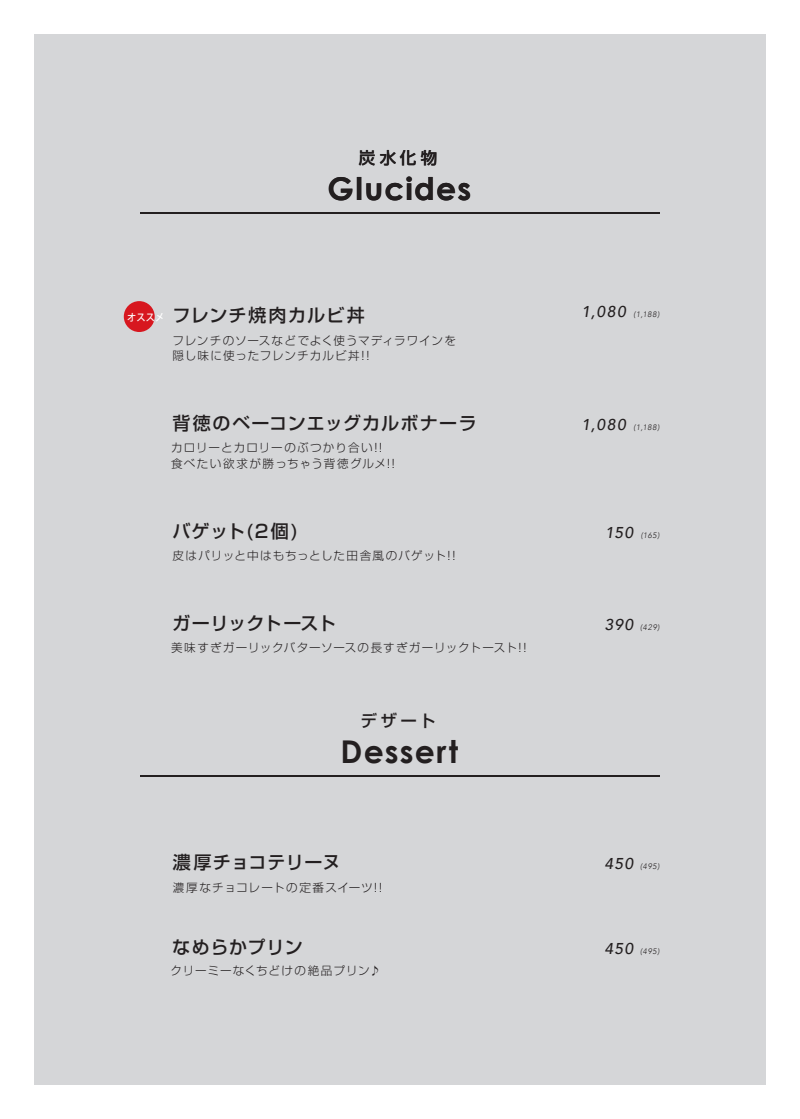
<style>
.page{position:relative;width:800px;height:1119px;background:#fff}
.page>*{position:absolute;margin:0;border:0;box-sizing:border-box;transform-origin:0 0}
.t1{font:700 31.35px "Century Gothic";letter-spacing:.04em;color:#231f20}
.t2{font:500 18px "Shin Go Pr 6";letter-spacing:.05em;color:#231f20}
.t3{font:500 18px "Shin Go Pr 6";letter-spacing:.07em;color:#231f20}
.t4{font:500 18px "Shin Go Pr 6";color:#231f20}
.t5{font:500 18px "Shin Go Pr 6";letter-spacing:.03em;color:#231f20}
.t6{font:500 16.5px "Shin Go Pr 6";letter-spacing:.22em;color:#231f20}
.t7{font:italic 500 15.6px "Avenir";letter-spacing:.09em;color:#231f20}
.t8{font:300 11.55px/15.6px "Shin Go Pr 6";letter-spacing:.085em;color:#231f20}
.t9{font:500 9.9px "Koz Go Pr 6 N";color:#fff;scale:.93 1}
.t10{font:italic 300 7.95px "Avenir";letter-spacing:.095em;color:#231f20}
</style>
<div class="page">
<div style="left:34px;top:34px;width:731px;height:1050px;background:#d5d6d8"></div>
<hr style="left:140px;top:212px;width:519px;height:2px;background:#231f20">
<div style="left:124px;top:301px;width:31px;height:31px;background:#d7171f;border-radius:50%"></div>
<hr style="left:140px;top:775px;width:519px;height:2px;background:#231f20">
<h3 class="t6" style="left:359px;top:144px;width:80px">炭水化物</h3>
<h1 class="t1" style="left:327px;top:165px;width:145px">Glucides</h1>
<p class="t9" style="left:127px;top:311px;width:42px">オススメ</p>
<h2 class="t3" style="left:172px;top:300px;width:194px">フレンチ焼肉カルビ丼</h2>
<p class="t8" style="left:172px;top:331px;width:285px">フレンチのソースなどでよく使うマディラワインを隠し味に使ったフレンチカルビ丼!!</p>
<h2 class="t2" style="left:172px;top:408px;width:305px">背徳のベーコンエッグカルボナーラ</h2>
<p class="t8" style="left:171px;top:438px;width:226px">カロリーとカロリーのぶつかり合い!!食べたい欲求が勝っちゃう背徳グルメ!!</p>
<h2 class="t2" style="left:172px;top:516px;width:128px">バゲット(2個)</h2>
<p class="t8" style="left:172px;top:547px;width:285px">皮はパリッと中はもちっとした田舎風のバゲット!!</p>
<h2 class="t4" style="left:172px;top:608px;width:165px">ガーリックトースト</h2>
<p class="t8" style="left:171px;top:638px;width:357px">美味すぎガーリックバターソースの長すぎガーリックトースト!!</p>
<h3 class="t6" style="left:360px;top:707px;width:77px">デザート</h3>
<h1 class="t1" style="left:340px;top:727px;width:119px">Dessert</h1>
<h3 class="t7" style="left:581px;top:302px;width:46px">1,080</h3>
<p class="t10" style="left:633px;top:309px;width:27px">(1,188)</p>
<h3 class="t7" style="left:581px;top:415px;width:46px">1,080</h3>
<p class="t10" style="left:633px;top:422px;width:27px">(1,188)</p>
<h3 class="t7" style="left:605px;top:523px;width:30px">150</h3>
<p class="t10" style="left:640px;top:530px;width:20px">(165)</p>
<h3 class="t7" style="left:604px;top:615px;width:30px">390</h3>
<p class="t10" style="left:640px;top:622px;width:21px">(429)</p>
<h2 class="t5" style="left:173px;top:847px;width:169px">濃厚チョコテリーヌ</h2>
<h3 class="t7" style="left:604px;top:854px;width:30px">450</h3>
<p class="t10" style="left:640px;top:861px;width:21px">(495)</p>
<p class="t8" style="left:173px;top:878px;width:211px">濃厚なチョコレートの定番スイーツ!!</p>
<h2 class="t2" style="left:172px;top:931px;width:132px">なめらかプリン</h2>
<p class="t8" style="left:171px;top:962px;width:211px">クリーミーなくちどけの絶品プリン♪</p>
<h3 class="t7" style="left:604px;top:938px;width:30px">450</h3>
<p class="t10" style="left:640px;top:946px;width:21px">(495)</p>
</div>
